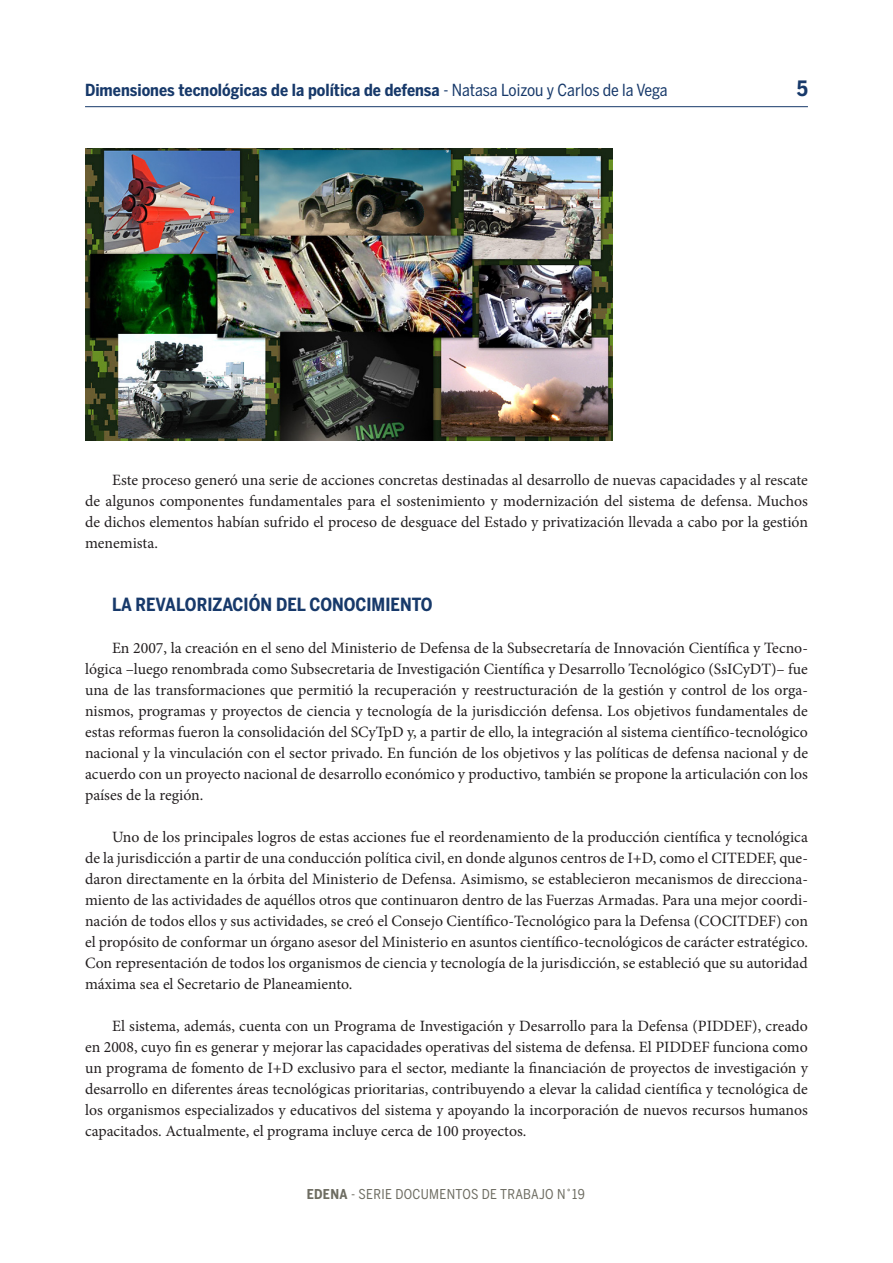
<style>
.page{position:relative;width:893px;height:1263px;background:#fff}
.page>*{position:absolute;margin:0;border:0;box-sizing:border-box;transform-origin:0 0}
.t1{font:700 21px "Benton Sans Cond";color:#17396a}
.subtitulos{font:700 18px "Benton Sans Cond";color:#17396a}
.t2{font:700 16.5px "Benton Sans Cond";color:#17396a}
.TXT{font:15.75px/21px "Minion Pro";color:#231f20;text-align:justify}
.t3{font:13.5px "Benton Sans Cond";letter-spacing:.025em;color:#6d6c61}
.s1{font-weight:400}
.s2{font-weight:700}
</style>
<div class="page">
<hr style="left:85px;top:106px;width:723px;height:1px;background:#17396a">
<img style="left:85px;top:149px;width:527px;height:292px">
<p class="t2" style="left:85px;top:80px;width:584px">Dimensiones tecnológicas de la política de defensa <span class="s1">- Natasa Loizou y Carlos de la Vega</span></p>
<h1 class="t1" style="left:797px;top:76px;width:13px">5</h1>
<p class="TXT" style="left:85px;top:469px;width:724px;text-indent:27px">Este proceso generó una serie de acciones concretas destinadas al desarrollo de nuevas capacidades y al rescate de algunos componentes fundamentales para el sostenimiento y modernización del sistema de defensa. Muchos de dichos elementos habían sufrido el proceso de desguace del Estado y privatización llevada a cabo por la gestión menemista.</p>
<p class="subtitulos" style="left:112px;top:594px;width:322px">LA REVALORIZACIÓN DEL CONOCIMIENTO</p>
<p class="TXT" style="left:85px;top:637px;width:724px;text-indent:27px">En 2007, la creación en el seno del Ministerio de Defensa de la Subsecretaría de Innovación Científica y Tecno&shy;lógica –luego renombrada como Subsecretaria de Investigación Científica y Desarrollo Tecnológico (SsICyDT)– fue una de las transformaciones que permitió la recuperación y reestructuración de la gestión y control de los orga&shy;nismos, programas y proyectos de ciencia y tecnología de la jurisdicción defensa. Los objetivos fundamentales de estas reformas fueron la consolidación del SCyTpD y, a partir de ello, la integración al sistema científico-tecnológico nacional y la vinculación con el sector privado. En función de los objetivos y las políticas de defensa nacional y de acuerdo con un proyecto nacional de desarrollo económico y productivo, también se propone la articulación con los países de la región.</p>
<p class="TXT" style="left:85px;top:826px;width:724px;text-indent:27px">Uno de los principales logros de estas acciones fue el reordenamiento de la producción científica y tecnológica de la jurisdicción a partir de una conducción política civil, en donde algunos centros de I+D, como el CITEDEF, que&shy;daron directamente en la órbita del Ministerio de Defensa. Asimismo, se establecieron mecanismos de direcciona&shy;miento de las actividades de aquéllos otros que continuaron dentro de las Fuerzas Armadas. Para una mejor coordi&shy;nación de todos ellos y sus actividades, se creó el Consejo Científico-Tecnológico para la Defensa (COCITDEF) con el propósito de conformar un órgano asesor del Ministerio en asuntos científico-tecnológicos de carácter estratégico.<br>Con representación de todos los organismos de ciencia y tecnología de la jurisdicción, se estableció que su autoridad máxima sea el Secretario de Planeamiento.</p>
<p class="TXT" style="left:85px;top:1015px;width:724px;text-indent:27px">El sistema, además, cuenta con un Programa de Investigación y Desarrollo para la Defensa (PIDDEF), creado en 2008, cuyo fin es generar y mejorar las capacidades operativas del sistema de defensa. El PIDDEF funciona como un programa de fomento de I+D exclusivo para el sector, mediante la financiación de proyectos de investigación y desarrollo en diferentes áreas tecnológicas prioritarias, contribuyendo a elevar la calidad científica y tecnológica de los organismos especializados y educativos del sistema y apoyando la incorporación de nuevos recursos humanos capacitados. Actualmente, el programa incluye cerca de 100 proyectos.</p>
<p class="t3" style="left:307px;top:1186px;width:280px"><span class="s2">EDENA</span> - SERIE DOCUMENTOS DE TRABAJO N˚19</p>
</div>
